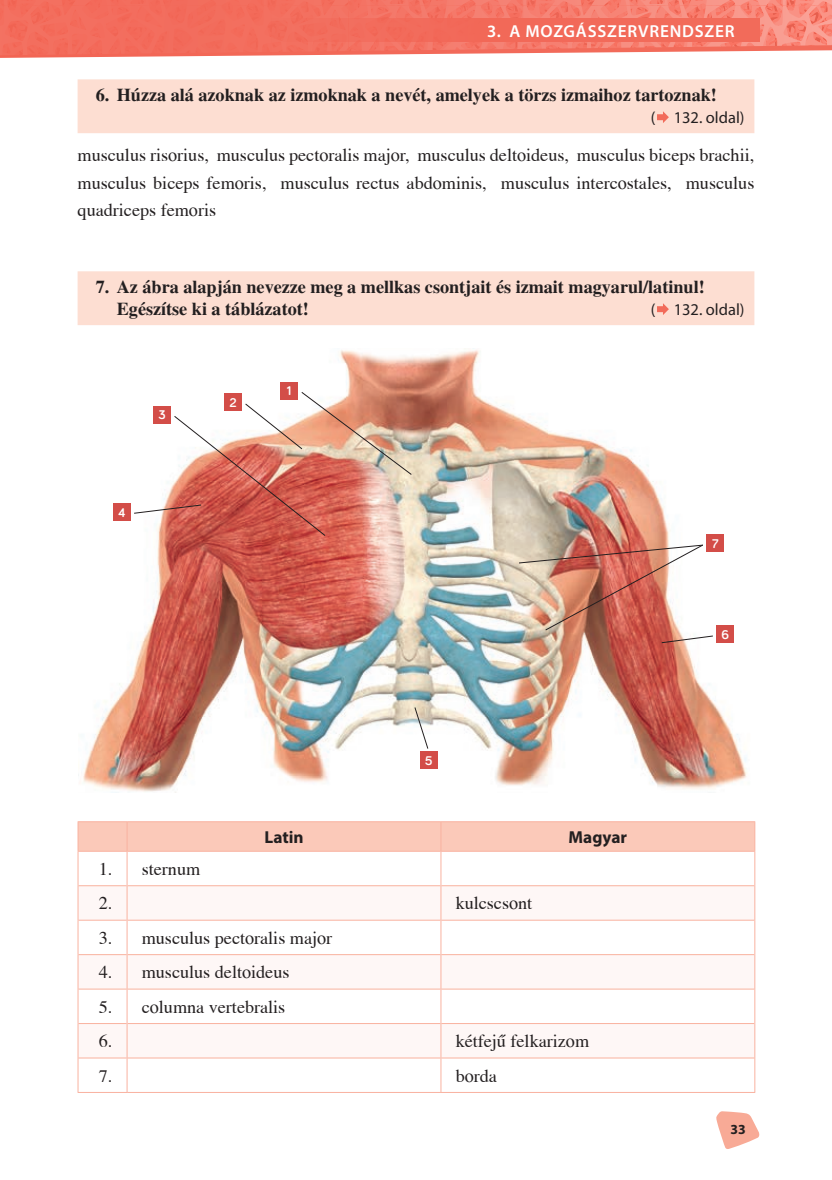
<style>
.page{position:relative;width:832px;height:1180px;background:#fff}
.page>*{position:absolute;margin:0;border:0;box-sizing:border-box;transform-origin:0 0}
.t1{font:18.2px/27.8px "Toronto Mozaik";color:#231f20}
.t2{font:700 18.2px/22.6px "Toronto Mozaik";color:#231f20}
.t3{font:600 17.32px "Myriad Pro";letter-spacing:.045em;color:#fff}
.t4{font:700 17.32px "Myriad Pro";color:#231f20}
.t5{font:16.45px "Myriad Pro";color:#231f20}
.t6{font:700 13.83px "Myriad Pro";color:#231f20}
.t7{font:700 12.95px "Bariol";color:#fff}
</style>
<div class="page">
<svg style="left:716px;top:1111px;width:44px;height:38px"></svg>
<svg style="left:0;top:0;width:832px;height:58px;background:#f58476"></svg>
<div style="left:0;top:18px;width:759px;height:23px;background:#f26b5a"></div>
<img style="left:83px;top:348px;width:664px;height:444px">
<div style="left:281px;top:382px;width:17px;height:17px;background:#d34d48"></div>
<div style="left:113px;top:503px;width:17px;height:18px;background:#d34d48"></div>
<svg style="left:133px;top:391px;width:279px;height:145px"></svg>
<div style="left:420px;top:751px;width:17px;height:18px;background:#d34d48"></div>
<svg style="left:414px;top:706px;width:15px;height:43px"></svg>
<div style="left:716px;top:625px;width:17px;height:18px;background:#d34d48"></div>
<div style="left:706px;top:534px;width:17px;height:18px;background:#d34d48"></div>
<img style="left:518px;top:544px;width:196px;height:99px">
<div style="left:78px;top:79px;width:676px;height:54px;background:#fdded2"></div>
<div style="left:78px;top:271px;width:676px;height:54px;background:#fdded2"></div>
<svg style="left:79px;top:851px;width:675px;height:240px"></svg>
<svg style="left:79px;top:886px;width:675px;height:171px;fill:#fef7f6"></svg>
<hr style="left:78px;top:885px;width:49px;height:1px;background:#f9b29f">
<hr style="left:127px;top:885px;width:313px;height:1px;background:#f9b29f">
<hr style="left:441px;top:885px;width:313px;height:1px;background:#f9b29f">
<hr style="left:78px;top:919px;width:49px;height:1px;background:#f9b29f">
<hr style="left:127px;top:919px;width:313px;height:1px;background:#f9b29f">
<hr style="left:441px;top:919px;width:313px;height:1px;background:#f9b29f">
<hr style="left:78px;top:954px;width:49px;height:1px;background:#f9b29f">
<hr style="left:127px;top:954px;width:313px;height:1px;background:#f9b29f">
<hr style="left:441px;top:954px;width:313px;height:1px;background:#f9b29f">
<hr style="left:78px;top:988px;width:49px;height:1px;background:#f9b29f">
<hr style="left:127px;top:988px;width:313px;height:1px;background:#f9b29f">
<hr style="left:441px;top:988px;width:313px;height:1px;background:#f9b29f">
<hr style="left:78px;top:1023px;width:49px;height:1px;background:#f9b29f">
<hr style="left:127px;top:1023px;width:313px;height:1px;background:#f9b29f">
<hr style="left:441px;top:1023px;width:313px;height:1px;background:#f9b29f">
<hr style="left:78px;top:1057px;width:49px;height:1px;background:#f9b29f">
<hr style="left:127px;top:1057px;width:313px;height:1px;background:#f9b29f">
<hr style="left:441px;top:1057px;width:313px;height:1px;background:#f9b29f">
<div style="left:78px;top:821px;width:677px;height:29px;background:#fbc9b9"></div>
<hr style="left:78px;top:850px;width:49px;height:1px;background:#f9b2a0">
<hr style="left:127px;top:850px;width:314px;height:1px;background:#f9b2a0">
<hr style="left:441px;top:850px;width:314px;height:1px;background:#f9b2a0">
<hr style="left:78px;top:851px;width:1px;height:34px;background:#f9b2a0">
<hr style="left:127px;top:851px;width:1px;height:34px;background:#f9b2a0">
<hr style="left:440px;top:851px;width:1px;height:34px;background:#f9b2a0">
<hr style="left:754px;top:851px;width:1px;height:34px;background:#f9b2a0">
<hr style="left:78px;top:885px;width:1px;height:35px;background:#f9b2a0">
<hr style="left:127px;top:885px;width:1px;height:35px;background:#f9b2a0">
<hr style="left:440px;top:885px;width:1px;height:35px;background:#f9b2a0">
<hr style="left:754px;top:885px;width:1px;height:35px;background:#f9b2a0">
<hr style="left:78px;top:920px;width:1px;height:34px;background:#f9b2a0">
<hr style="left:127px;top:920px;width:1px;height:34px;background:#f9b2a0">
<hr style="left:440px;top:920px;width:1px;height:34px;background:#f9b2a0">
<hr style="left:754px;top:920px;width:1px;height:34px;background:#f9b2a0">
<hr style="left:78px;top:954px;width:1px;height:35px;background:#f9b2a0">
<hr style="left:127px;top:954px;width:1px;height:35px;background:#f9b2a0">
<hr style="left:440px;top:954px;width:1px;height:35px;background:#f9b2a0">
<hr style="left:754px;top:954px;width:1px;height:35px;background:#f9b2a0">
<hr style="left:78px;top:989px;width:1px;height:34px;background:#f9b2a0">
<hr style="left:127px;top:989px;width:1px;height:34px;background:#f9b2a0">
<hr style="left:440px;top:989px;width:1px;height:34px;background:#f9b2a0">
<hr style="left:754px;top:989px;width:1px;height:34px;background:#f9b2a0">
<hr style="left:78px;top:1023px;width:1px;height:34px;background:#f9b2a0">
<hr style="left:127px;top:1023px;width:1px;height:34px;background:#f9b2a0">
<hr style="left:440px;top:1023px;width:1px;height:34px;background:#f9b2a0">
<hr style="left:754px;top:1023px;width:1px;height:34px;background:#f9b2a0">
<hr style="left:78px;top:1057px;width:1px;height:34px;background:#f9b2a0">
<hr style="left:127px;top:1057px;width:1px;height:34px;background:#f9b2a0">
<hr style="left:440px;top:1057px;width:1px;height:34px;background:#f9b2a0">
<hr style="left:754px;top:1057px;width:1px;height:34px;background:#f9b2a0">
<hr style="left:78px;top:1091px;width:49px;height:1px;background:#f9b2a0">
<hr style="left:127px;top:1091px;width:314px;height:1px;background:#f9b2a0">
<hr style="left:441px;top:1091px;width:314px;height:1px;background:#f9b2a0">
<p class="t3" style="left:487px;top:20px;width:143px">3. A MOZGÁSSZERVRENDS</p>
<p class="t3" style="left:704px;top:20px;width:21px">ZER</p>
<p class="t2" style="left:96px;top:83px;width:622px">6. Húzza alá azoknak az izmoknak a nevét, amelyek a törzs izmaihoz tartoznak!</p>
<p class="t5" style="left:651px;top:107px;width:95px">( 132. oldal)</p>
<p class="t1" style="left:78px;top:141px;width:678px;text-align:justify">musculus risorius, musculus pectoralis major, musculus deltoideus, musculus biceps brachii, musculus biceps femoris, musculus rectus abdominis, musculus intercostales, musculus quadriceps femoris</p>
<p class="t2" style="left:117px;top:275px;width:589px;text-indent:-21px">7. Az ábra alapján nevezze meg a mellkas csontjait és izmait magyarul/latinul!<br>Egészítse ki a táblázatot!</p>
<p class="t5" style="left:651px;top:299px;width:95px">( 132. oldal)</p>
<p class="t7" style="left:158px;top:405px;width:9px">3</p>
<p class="t7" style="left:118px;top:503px;width:9px">4</p>
<p class="t7" style="left:229px;top:393px;width:9px">2</p>
<p class="t7" style="left:287px;top:381px;width:6px">1</p>
<p class="t1" style="left:99px;top:851px;width:103px;line-height:34.5px">1. sternum<br>2.</p>
<p class="t7" style="left:425px;top:751px;width:9px">5</p>
<p class="t4" style="left:264px;top:825px;width:41px">Latin</p>
<p class="t4" style="left:568px;top:825px;width:60px">Magyar</p>
<p class="t1" style="left:455px;top:889px;width:78px">kulcscsont</p>
<p class="t1" style="left:99px;top:923px;width:235px">3. musculus pectoralis major</p>
<p class="t1" style="left:99px;top:958px;width:192px">4. musculus deltoideus</p>
<p class="t1" style="left:99px;top:989px;width:188px;line-height:34.5px">5. columna vertebralis<br>6.</p>
<p class="t1" style="left:455px;top:1026px;width:135px">kétfejű felkarizom</p>
<p class="t1" style="left:99px;top:1061px;width:15px">7.</p>
<p class="t1" style="left:455px;top:1061px;width:43px">borda</p>
<p class="t7" style="left:712px;top:534px;width:8px">7</p>
<p class="t7" style="left:721px;top:625px;width:9px">6</p>
<p class="t6" style="left:730px;top:1120px;width:17px">33</p>
</div>
